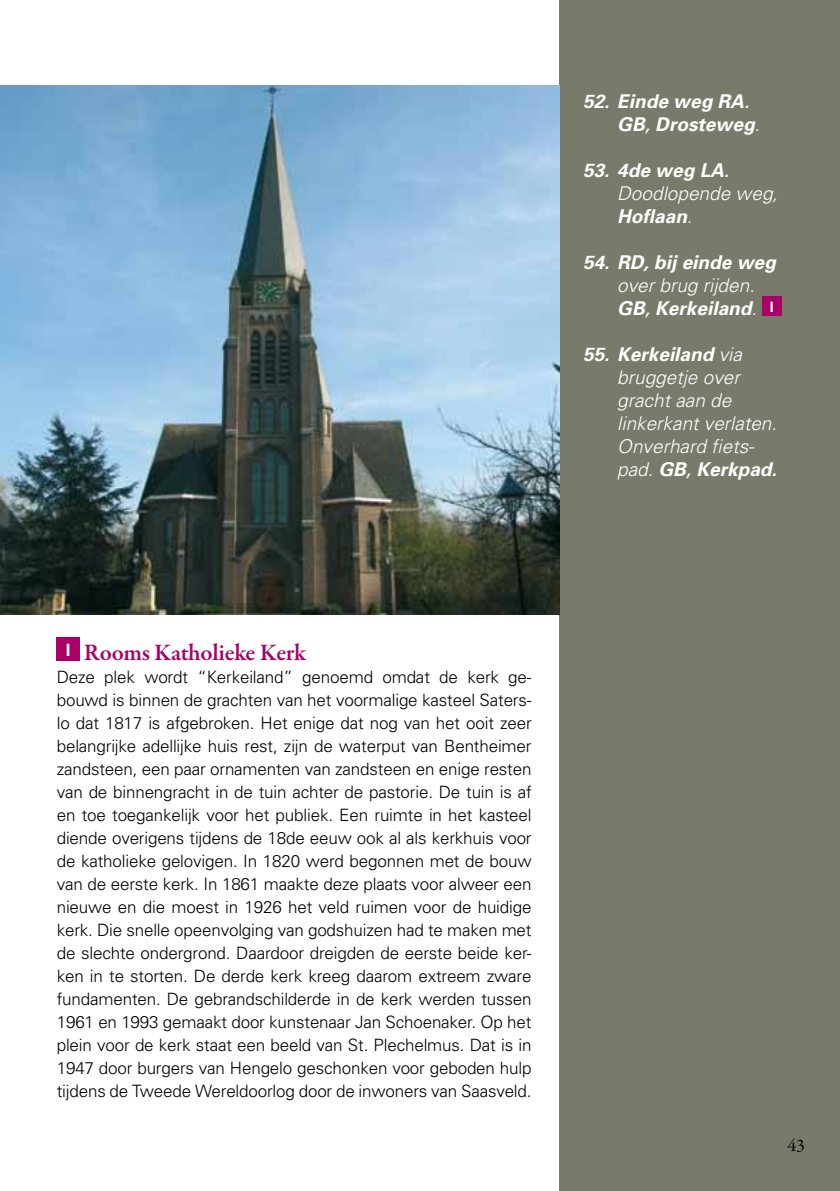
<style>
.page{position:relative;width:840px;height:1191px;background:#fff}
.page>*{position:absolute;margin:0;border:0;box-sizing:border-box;transform-origin:0 0}
.t1{font:600 24px "Garamond Premr Pro";letter-spacing:-.01em;color:#a90068}
.t2{font:italic 300 19px/23px "Univers";color:#fff}
.t3{font:italic 700 19px/23px "Univers";color:#fff}
.t4{font:18px "Garamond Premr Pro";color:#000}
.t5{font:300 17px/23px "Univers";letter-spacing:-.01em;color:#000;text-align:justify}
.s1{font-weight:400}
.s2{font-weight:300}
.s3{font-weight:700}
</style>
<div class="page">
<div style="left:559px;top:0;width:280px;height:1191px;background:#787b6b"></div>
<div style="left:57px;top:637px;width:23px;height:23px;background:#a90068"></div>
<div style="left:761px;top:297px;width:20px;height:19px;background:#a90068"></div>
<img style="left:0;top:85px;width:559px;height:529px">
<p class="t3" style="left:617px;top:90px;width:144px;text-indent:-34px">52. Einde weg RA<span class="s1">.<br></span>GB<span class="s1">,</span> Drosteweg<span class="s2">.</span></p>
<p class="t3" style="left:617px;top:159px;width:162px;text-indent:-34px">53. 4de weg LA<span class="s1">.<br></span><span class="s2">Doodlopende weg,<br></span>Hoflaan<span class="s2">.</span></p>
<p class="t3" style="left:583px;top:251px;width:194px">54. RD, bij einde weg</p>
<p class="t2" style="left:617px;top:274px;width:158px">over brug rijden.<br><span class="s3">GB</span><span class="s1">,</span> <span class="s3">Kerkeiland</span>. <sup>I</sup></p>
<p class="t2" style="left:617px;top:343px;width:161px;text-indent:-34px"><span class="s3">55. Kerkeiland</span> via bruggetje over gracht aan de linkerkant verlaten.<br>Onverhard fiets&shy;pad. <span class="s3">GB</span><span class="s1">,</span> <span class="s3">Kerkpad.</span></p>
<h1 class="t1" style="left:66px;top:638px;width:242px"><sup>I</sup> Rooms Katholieke Kerk</h1>
<p class="t5" style="left:57px;top:666px;width:476px">Deze plek wordt “Kerkeiland” genoemd omdat de kerk ge&shy;bouwd is binnen de grachten van het voormalige kasteel Saters&shy;lo dat 1817 is afgebroken. Het enige dat nog van het ooit zeer belangrijke adellijke huis rest, zijn de waterput van Bentheimer zandsteen, een paar ornamenten van zandsteen en enige resten van de binnengracht in de tuin achter de pastorie. De tuin is af en toe toegankelijk voor het publiek. Een ruimte in het kasteel diende overigens tijdens de 18de eeuw ook al als kerkhuis voor de katholieke gelovigen. In 1820 werd begonnen met de bouw van de eerste kerk. In 1861 maakte deze plaats voor alweer een nieuwe en die moest in 1926 het veld ruimen voor de huidige kerk. Die snelle opeenvolging van godshuizen had te maken met de slechte ondergrond. Daardoor dreigden de eerste beide ker&shy;ken in te storten. De derde kerk kreeg daarom extreem zware fundamenten. De gebrandschilderde in de kerk werden tussen 1961 en 1993 gemaakt door kunstenaar Jan Schoenaker. Op het plein voor de kerk staat een beeld van St. Plechelmus. Dat is in 1947 door burgers van Hengelo geschonken voor geboden hulp tijdens de Tweede Wereldoorlog door de inwoners van Saasveld.</p>
<p class="t4" style="left:787px;top:1134px;width:19px">43</p>
</div>
